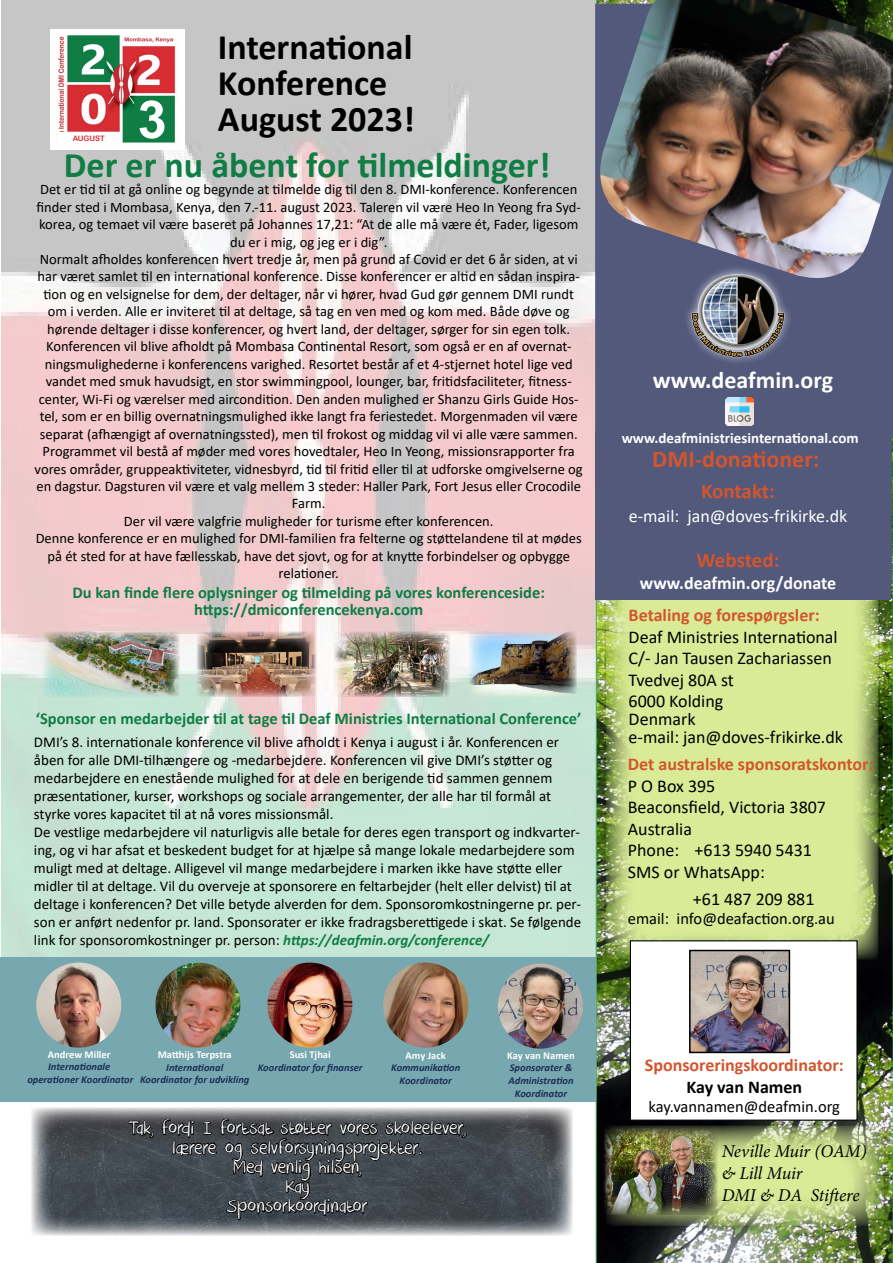
<style>
.page{position:relative;width:893px;height:1263px;background:#fff}
.page>*{position:absolute;margin:0;border:0;box-sizing:border-box;transform-origin:0 0}
.t1{font:700 52.5px "Arial";color:#fff}
.t2{font:700 36px/36px "Calibri";color:#000}
.t3{font:700 36px "Calibri";color:#107d44}
.t4{font:700 24px "Calibri";color:#fff}
.t5{font:700 24px "Calibri";color:#d3552d}
.t6{font:21px/19.5px "DK Crayon Crumble";color:#fff;text-align:center}
.t7{font:700 21px "Calibri";letter-spacing:-.01em;color:#d3552d}
.t8{font:18px/21.6px "Calibri";color:#000}
.t9{font:700 18px "Calibri";color:#d3552d}
.t10{font:italic 18px/21.6px "Minion Pro";letter-spacing:-.01em;color:#000}
.t11{font:18px "Calibri";color:#fff}
.t12{font:700 18px "Calibri";color:#fff}
.t13{font:700 18px "Calibri";color:#000}
.t14{font:700 16.5px/17.1px "Calibri";color:#107d44;text-align:center}
.t15{font:16.5px "Calibri";color:#000}
.t16{font:15px/18px "Calibri";color:#000}
.t17{font:700 15px "Calibri";color:#fff}
.t18{font:14.55px/17.4px "Calibri";color:#000;text-align:center}
.t19{font:italic 700 10.5px/12.6px "Calibri";color:#1c2f57;text-align:center}
.t20{font:700 10.5px "Calibri";color:#fff}
.t21{font:7.5px "Arial Rounded MT Bold";color:#d72c33}
.s1{font-weight:700;font-style:italic;color:#107d44}
</style>
<div class="page">
<img style="left:1px;top:0;width:595px;height:958px">
<img style="left:596px;top:585px;width:297px;height:678px">
<div style="left:595px;top:293px;width:298px;height:292px;background:#52597b"></div>
<svg style="left:605px;top:437px;width:274px;height:523px;background:#d0e18f"></svg>
<div style="left:630px;top:940px;width:228px;height:181px;background:#fff;border:1px solid #000"></div>
<img style="left:692px;top:953px;width:95px;height:97px">
<div style="left:689px;top:950px;width:101px;height:103px;border:2px solid #000"></div>
<img style="left:31px;top:1107px;width:541px;height:129px">
<svg style="left:128px;top:1120px;width:26px;height:18px"></svg>
<svg style="left:162px;top:1119px;width:304px;height:101px;background:#34393f"></svg>
<img style="left:51px;top:29px;width:133px;height:120px">
<div style="left:58px;top:133px;width:61px;height:11px;background:#fff"></div>
<div style="left:134px;top:102px;width:34px;height:35px;background:#107d44"></div>
<img style="left:43px;top:631px;width:136px;height:66px">
<img style="left:197px;top:631px;width:118px;height:66px">
<img style="left:334px;top:631px;width:116px;height:66px">
<img style="left:468px;top:631px;width:108px;height:66px">
<img style="left:680px;top:293px;width:117px;height:78px">
<div style="left:595px;top:431px;width:296px;height:169px;background:#52597b"></div>
<svg style="left:607px;top:1127px;width:275px;height:97px;background:#b9c885"></svg>
<div style="left:604px;top:1124px;width:281px;height:103px;border:2px solid #000"></div>
<img style="left:604px;top:1129px;width:114px;height:86px">
<img style="left:726px;top:398px;width:28px;height:28px">
<img style="left:585px;top:0;width:308px;height:293px">
<div style="left:0;top:958px;width:596px;height:144px;background:#77a7af"></div>
<img style="left:36px;top:962px;width:85px;height:86px;border-radius:43px">
<img style="left:155px;top:962px;width:85px;height:86px;border-radius:43px">
<img style="left:267px;top:962px;width:85px;height:86px;border-radius:43px">
<img style="left:498px;top:964px;width:85px;height:85px;border-radius:43px">
<img style="left:383px;top:962px;width:85px;height:86px;border-radius:43px">
<h2 class="t2" style="left:218px;top:28px;width:198px">International<br>Konference<br>August 2023!</h2>
<h2 class="t3" style="left:64px;top:139px;width:488px">Der er nu åbent for tilmeldinger!</h2>
<h1 class="t1" style="left:138px;top:83px;width:31px">3</h1>
<p class="t21" style="left:73px;top:134px;width:34px">AUGUST</p>
<p class="t18" style="left:35px;top:180px;width:550px">Det er tid til at gå online og begynde at tilmelde dig til den 8. DMI-konference. Konferencen finder sted i Mombasa, Kenya, den 7.-11. august 2023. Taleren vil være Heo In Yeong fra Syd&shy;korea, og temaet vil være baseret på Johannes 17,21: “At de alle må være ét, Fader, ligesom du er i mig, og jeg er i dig”.<br>Normalt afholdes konferencen hvert tredje år, men på grund af Covid er det 6 år siden, at vi har været samlet til en international konference. Disse konferencer er altid en sådan inspira&shy;tion og en velsignelse for dem, der deltager, når vi hører, hvad Gud gør gennem DMI rundt om i verden. Alle er inviteret til at deltage, så tag en ven med og kom med. Både døve og hørende deltager i disse konferencer, og hvert land, der deltager, sørger for sin egen tolk.<br>Konferencen vil blive afholdt på Mombasa Continental Resort, som også er en af overnat&shy;ningsmulighederne i konferencens varighed. Resortet består af et 4-stjernet hotel lige ved vandet med smuk havudsigt, en stor swimmingpool, lounger, bar, fritidsfaciliteter, fitness&shy;center, Wi-Fi og værelser med aircondition. Den anden mulighed er Shanzu Girls Guide Hos&shy;tel, som er en billig overnatningsmulighed ikke langt fra feriestedet. Morgenmaden vil være separat (afhængigt af overnatningssted), men til frokost og middag vil vi alle være sammen.<br>Programmet vil bestå af møder med vores hovedtaler, Heo In Yeong, missionsrapporter fra vores områder, gruppeaktiviteter, vidnesbyrd, tid til fritid eller til at udforske omgivelserne og en dagstur. Dagsturen vil være et valg mellem 3 steder: Haller Park, Fort Jesus eller Crocodile Farm.<br>Der vil være valgfrie muligheder for turisme efter konferencen.<br>Denne konference er en mulighed for DMI-familien fra felterne og støttelandene til at mødes på ét sted for at have fællesskab, have det sjovt, og for at knytte forbindelser og opbygge relationer.</p>
<p class="t14" style="left:73px;top:584px;width:474px">Du kan finde flere oplysninger og tilmelding på vores konferenceside: https://dmiconferencekenya.com</p>
<p class="t14" style="left:36px;top:709px;width:547px">‘Sponsor en medarbejder til at tage til Deaf Ministries International Conference’</p>
<p class="t16" style="left:34px;top:732px;width:549px">DMI’s 8. internationale konference vil blive afholdt i Kenya i august i år. Konferencen er åben for alle DMI-tilhængere og -medarbejdere. Konferencen vil give DMI’s støtter og medarbejdere en enestående mulighed for at dele en berigende tid sammen gennem præsentationer, kurser, workshops og sociale arrangementer, der alle har til formål at styrke vores kapacitet til at nå vores missionsmål.<br>De vestlige medarbejdere vil naturligvis alle betale for deres egen transport og indkvarter&shy;ing, og vi har afsat et beskedent budget for at hjælpe så mange lokale medarbejdere som muligt med at deltage. Alligevel vil mange medarbejdere i marken ikke have støtte eller midler til at deltage. Vil du overveje at sponsorere en feltarbejder (helt eller delvist) til at deltage i konferencen? Det ville betyde alverden for dem. Sponsoromkostningerne pr. per&shy;son er anført nedenfor pr. land. Sponsorater er ikke fradragsberettigede i skat. Se følgende link for sponsoromkostninger pr. person: <span class="s1">https://deafmin.org/conference/</span></p>
<h3 class="t4" style="left:653px;top:363px;width:182px">www.deafmin.org</h3>
<p class="t17" style="left:622px;top:427px;width:238px">www.deafministriesinternational.com</p>
<h3 class="t5" style="left:652px;top:442px;width:169px">DMI-donationer:</h3>
<h3 class="t7" style="left:701px;top:476px;width:76px">Kontakt:</h3>
<p class="t11" style="left:629px;top:504px;width:220px">e-mail: jan@doves-frikirke.dk</p>
<h3 class="t7" style="left:697px;top:545px;width:84px">Websted:</h3>
<p class="t12" style="left:640px;top:570px;width:198px">www.deafmin.org/donate</p>
<p class="t9" style="left:629px;top:602px;width:193px">Betaling og forespørgsler:</p>
<p class="t8" style="left:629px;top:625px;width:211px">Deaf Ministries International<br>C/- Jan Tausen Zachariassen<br>Tvedvej 80A st<br>6000 Kolding</p>
<p class="t8" style="left:629px;top:710px;width:216px;line-height:18px">Denmark<br>e-mail: jan@doves-frikirke.dk</p>
<p class="t9" style="left:628px;top:751px;width:247px">Det australske sponsoratskontor:</p>
<p class="t8" style="left:628px;top:774px;width:200px">P O Box 395<br>Beaconsfield, Victoria 3807<br>Australia<br>Phone: +613 5940 5431<br>SMS or WhatsApp:</p>
<p class="t8" style="left:693px;top:888px;width:123px">+61 487 209 881</p>
<p class="t15" style="left:628px;top:907px;width:208px">email: info@deafaction.org.au</p>
<p class="t20" style="left:48px;top:1047px;width:64px">Andrew Miller</p>
<p class="t19" style="left:27px;top:1060px;width:108px">Internationale operationer Koordinator</p>
<p class="t20" style="left:158px;top:1047px;width:75px">Matthijs Terpstra</p>
<p class="t19" style="left:140px;top:1061px;width:111px">International<br>Koordinator for udvikling</p>
<p class="t20" style="left:290px;top:1047px;width:43px">Susi Tjhai</p>
<p class="t19" style="left:258px;top:1061px;width:106px">Koordinator for finanser</p>
<p class="t20" style="left:406px;top:1048px;width:42px">Amy Jack</p>
<p class="t19" style="left:391px;top:1061px;width:71px">Kommunikation<br>Koordinator</p>
<h3 class="t6" style="left:128px;top:1119px;width:340px">Tak, fordi I fortsat støtter vores skoleelever, lærere og selvforsyningsprojekter.<br>Med venlig hilsen,<br>Kay<br>Sponsorkoordinator</h3>
<p class="t20" style="left:507px;top:1048px;width:69px">Kay van Namen</p>
<p class="t19" style="left:508px;top:1061px;width:67px">Sponsorater &amp;<br>Administration<br>Koordinator</p>
<p class="t9" style="left:645px;top:1052px;width:201px">Sponsoreringskoordinator:</p>
<p class="t13" style="left:686px;top:1074px;width:117px">Kay van Namen</p>
<p class="t15" style="left:649px;top:1095px;width:193px">kay.vannamen@deafmin.org</p>
<p class="t10" style="left:722px;top:1141px;width:147px">Neville Muir (OAM) &amp; Lill Muir<br>DMI &amp; DA Stiftere</p>
</div>
